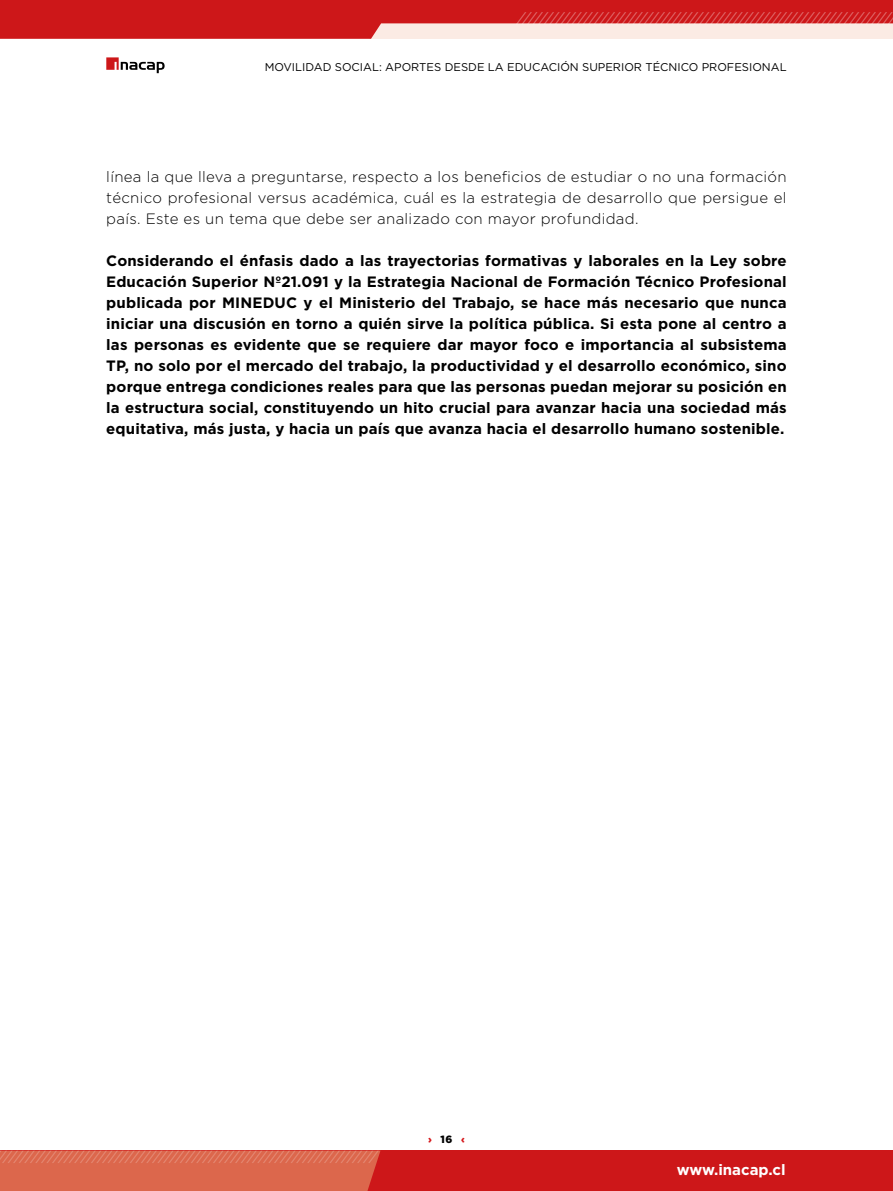
<style>
.page{position:relative;width:893px;height:1191px;background:#fff}
.page>*{position:absolute;margin:0;border:0;box-sizing:border-box;transform-origin:0 0}
.t1{font:700 15px/21px "Gotham";letter-spacing:.01em;color:#000;text-align:justify}
.t2{font:300 15px/21px "Gotham";letter-spacing:.02em;color:#000;text-align:justify}
.t3{font:700 15px "Gotham";color:#fff}
.t4{font:11.25px "Gotham";color:#000}
.t5{font:900 10.5px "Gotham";color:#d51317}
.s1{color:#000}
</style>
<div class="page">
<svg style="left:0;top:0;width:893px;height:39px;background:#d84a4a"></svg>
<div style="left:0;top:1150px;width:893px;height:41px;background:#cd1719"></div>
<svg style="left:0;top:1150px;width:380px;height:41px;background:#dc664d"></svg>
<svg style="left:106px;top:57px;width:59px;height:16px"></svg>
<p class="t4" style="left:265px;top:60px;width:523px">MOVILIDAD SOCIAL: APORTES DESDE LA EDUCACIÓN SUPERIOR TÉCNICO PROFESIONAL</p>
<p class="t2" style="left:106px;top:166px;width:682px">línea la que lleva a preguntarse, respecto a los beneficios de estudiar o no una formación técnico profesional versus académica, cuál es la estrategia de desarrollo que persigue el país. Este es un tema que debe ser analizado con mayor profundidad.</p>
<p class="t1" style="left:106px;top:250px;width:682px">Considerando el énfasis dado a las trayectorias formativas y laborales en la Ley sobre Educación Superior Nº21.091 y la Estrategia Nacional de Formación Técnico Profesional publicada por MINEDUC y el Ministerio del Trabajo, se hace más necesario que nunca iniciar una discusión en torno a quién sirve la política pública. Si esta pone al centro a las personas es evidente que se requiere dar mayor foco e importancia al subsistema TP, no solo por el mercado del trabajo, la productividad y el desarrollo económico, sino porque entrega condiciones reales para que las personas puedan mejorar su posición en la estructura social, constituyendo un hito crucial para avanzar hacia una sociedad más equitativa, más justa, y hacia un país que avanza hacia el desarrollo humano sostenible.</p>
<p class="t5" style="left:428px;top:1132px;width:38px">› <span class="s1">16</span> ‹</p>
<p class="t3" style="left:677px;top:1160px;width:110px">www.inacap.cl</p>
</div>
